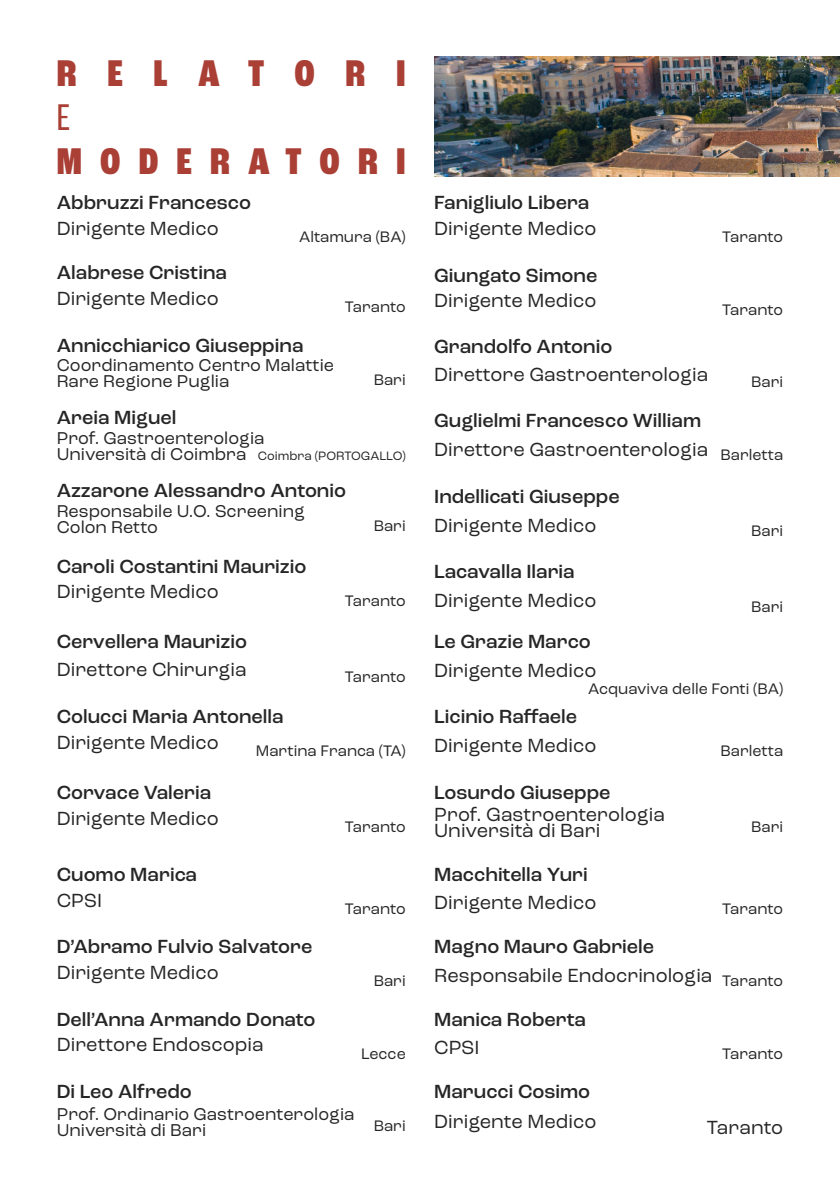
<style>
.page{position:relative;width:840px;height:1191px;background:#fff}
.page>*{position:absolute;margin:0;border:0;box-sizing:border-box;transform-origin:0 0}
.t1{font:800 condensed 39px "Roc Grotesk";letter-spacing:.465em;color:#a93f35}
.t2{font:800 condensed 39px "Roc Grotesk";letter-spacing:.785em;color:#a93f35}
.t3{font:condensed 39px "Roc Grotesk";color:#a93f35}
.t4{font:500 20px "Roc Grotesk";color:#262626}
.t5{font:20px/16px "Roc Grotesk";color:#262626}
.t6{font:18px/16px "Roc Grotesk";color:#262626}
.t7{font:16px "Roc Grotesk";color:#262626}
.t8{font:12.8px "Roc Grotesk";color:#262626}
</style>
<div class="page">
<img style="left:434px;top:57px;width:405px;height:119px">
<p class="t2" style="left:57px;top:50px;width:350px">RELATORI</p>
<p class="t3" style="left:57px;top:95px;width:14px">E</p>
<p class="t1" style="left:57px;top:138px;width:350px">MODERATORI</p>
<p class="t4" style="left:57px;top:190px;width:196px">Abbruzzi Francesco</p>
<p class="t5" style="left:57px;top:220px;width:163px">Dirigente Medico</p>
<p class="t7" style="left:299px;top:227px;width:108px">Altamura (BA)</p>
<p class="t4" style="left:57px;top:260px;width:172px">Alabrese Cristina</p>
<p class="t5" style="left:57px;top:290px;width:163px">Dirigente Medico</p>
<p class="t4" style="left:57px;top:333px;width:248px">Annicchiarico Giuseppina</p>
<p class="t7" style="left:344px;top:297px;width:62px">Taranto</p>
<p class="t4" style="left:434px;top:190px;width:157px">Fanigliulo Libera</p>
<p class="t5" style="left:434px;top:220px;width:163px">Dirigente Medico</p>
<p class="t4" style="left:434px;top:263px;width:164px">Giungato Simone</p>
<p class="t5" style="left:434px;top:292px;width:163px">Dirigente Medico</p>
<p class="t4" style="left:434px;top:334px;width:180px">Grandolfo Antonio</p>
<p class="t6" style="left:57px;top:357px;width:278px">Coordinamento Centro Malattie<br>Rare Regione Puglia</p>
<p class="t5" style="left:434px;top:366px;width:275px">Direttore Gastroenterologia</p>
<p class="t7" style="left:373px;top:370px;width:34px">Bari</p>
<p class="t4" style="left:57px;top:405px;width:121px">Areia Miguel</p>
<p class="t6" style="left:57px;top:430px;width:209px">Prof. Gastroenterologia<br>Università di Coimbra</p>
<p class="t8" style="left:258px;top:448px;width:149px">Coimbra (PORTOGALLO)</p>
<p class="t4" style="left:57px;top:478px;width:291px">Azzarone Alessandro Antonio</p>
<p class="t6" style="left:57px;top:503px;width:250px">Responsabile U.O. Screening<br>Colon Retto</p>
<p class="t4" style="left:57px;top:554px;width:251px">Caroli Costantini Maurizio</p>
<p class="t7" style="left:373px;top:515px;width:34px">Bari</p>
<p class="t5" style="left:57px;top:584px;width:163px">Dirigente Medico</p>
<p class="t7" style="left:344px;top:591px;width:62px">Taranto</p>
<p class="t4" style="left:434px;top:408px;width:268px">Guglielmi Francesco William</p>
<p class="t5" style="left:434px;top:441px;width:275px">Direttore Gastroenterologia</p>
<p class="t4" style="left:434px;top:484px;width:187px">Indellicati Giuseppe</p>
<p class="t5" style="left:434px;top:517px;width:163px">Dirigente Medico</p>
<p class="t4" style="left:434px;top:559px;width:142px">Lacavalla Ilaria</p>
<p class="t5" style="left:434px;top:592px;width:163px">Dirigente Medico</p>
<p class="t7" style="left:721px;top:227px;width:62px">Taranto</p>
<p class="t7" style="left:721px;top:300px;width:62px">Taranto</p>
<p class="t7" style="left:750px;top:371px;width:34px">Bari</p>
<p class="t7" style="left:720px;top:445px;width:64px">Barletta</p>
<p class="t7" style="left:750px;top:521px;width:34px">Bari</p>
<p class="t7" style="left:750px;top:596px;width:34px">Bari</p>
<p class="t4" style="left:57px;top:629px;width:192px">Cervellera Maurizio</p>
<p class="t5" style="left:57px;top:661px;width:191px">Direttore Chirurgia</p>
<p class="t7" style="left:344px;top:666px;width:62px">Taranto</p>
<p class="t4" style="left:434px;top:629px;width:158px">Le Grazie Marco</p>
<p class="t7" style="left:588px;top:679px;width:196px">Acquaviva delle Fonti (BA)</p>
<p class="t5" style="left:434px;top:662px;width:163px">Dirigente Medico</p>
<p class="t4" style="left:434px;top:704px;width:144px">Licinio Raffaele</p>
<p class="t4" style="left:57px;top:704px;width:228px">Colucci Maria Antonella</p>
<p class="t7" style="left:255px;top:741px;width:151px">Martina Franca (TA)</p>
<p class="t5" style="left:57px;top:734px;width:163px">Dirigente Medico</p>
<p class="t5" style="left:434px;top:737px;width:163px">Dirigente Medico</p>
<p class="t4" style="left:57px;top:779px;width:156px">Corvace Valeria</p>
<p class="t5" style="left:57px;top:810px;width:163px">Dirigente Medico</p>
<p class="t7" style="left:344px;top:816px;width:62px">Taranto</p>
<p class="t4" style="left:434px;top:779px;width:178px">Losurdo Giuseppe</p>
<p class="t5" style="left:434px;top:806px;width:232px">Prof. Gastroenterologia<br>Università di Bari</p>
<p class="t7" style="left:720px;top:741px;width:64px">Barletta</p>
<p class="t7" style="left:750px;top:816px;width:34px">Bari</p>
<p class="t4" style="left:57px;top:862px;width:141px">Cuomo Marica</p>
<p class="t4" style="left:434px;top:862px;width:155px">Macchitella Yuri</p>
<p class="t5" style="left:57px;top:892px;width:47px">CPSI</p>
<p class="t5" style="left:434px;top:894px;width:163px">Dirigente Medico</p>
<p class="t7" style="left:344px;top:899px;width:62px">Taranto</p>
<p class="t4" style="left:57px;top:934px;width:257px">D’Abramo Fulvio Salvatore</p>
<p class="t4" style="left:434px;top:934px;width:221px">Magno Mauro Gabriele</p>
<p class="t5" style="left:57px;top:964px;width:163px">Dirigente Medico</p>
<p class="t5" style="left:434px;top:967px;width:280px">Responsabile Endocrinologia</p>
<p class="t7" style="left:373px;top:971px;width:34px">Bari</p>
<p class="t4" style="left:57px;top:1006px;width:260px">Dell’Anna Armando Donato</p>
<p class="t4" style="left:434px;top:1006px;width:153px">Manica Roberta</p>
<p class="t5" style="left:57px;top:1037px;width:208px">Direttore Endoscopia</p>
<p class="t5" style="left:434px;top:1039px;width:47px">CPSI</p>
<p class="t7" style="left:361px;top:1043px;width:46px">Lecce</p>
<p class="t4" style="left:57px;top:1079px;width:137px">Di Leo Alfredo</p>
<p class="t4" style="left:434px;top:1079px;width:157px">Marucci Cosimo</p>
<p class="t7" style="left:721px;top:899px;width:62px">Taranto</p>
<p class="t7" style="left:721px;top:971px;width:62px">Taranto</p>
<p class="t7" style="left:721px;top:1043px;width:62px">Taranto</p>
<p class="t6" style="left:57px;top:1106px;width:299px">Prof. Ordinario Gastroenterologia<br>Università di Bari</p>
<p class="t7" style="left:373px;top:1116px;width:34px">Bari</p>
<p class="t5" style="left:434px;top:1113px;width:163px">Dirigente Medico</p>
<p class="t5" style="left:706px;top:1119px;width:78px">Taranto</p>
</div>
